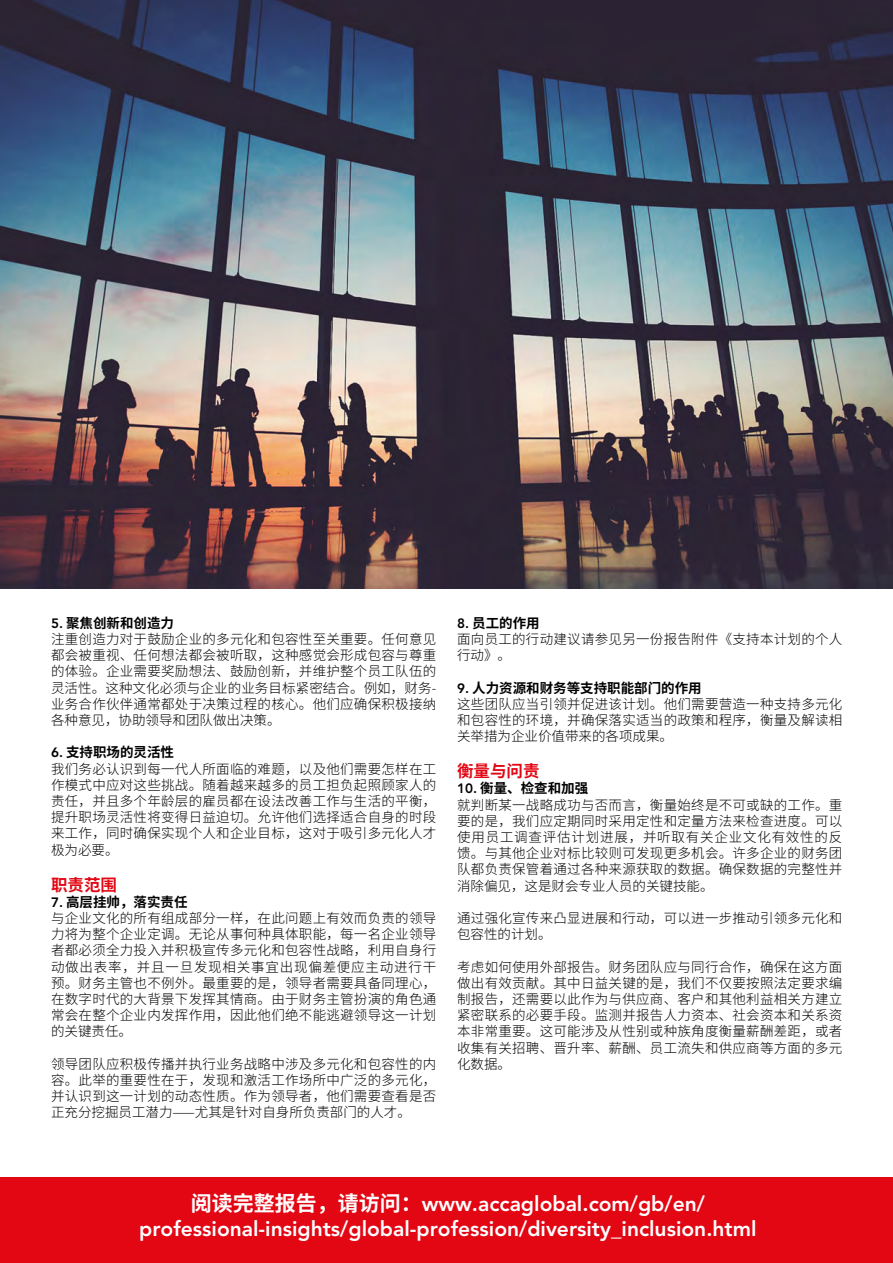
<style>
.page{position:relative;width:893px;height:1263px;background:#fff}
.page>*{position:absolute;margin:0;border:0;box-sizing:border-box;transform-origin:0 0}
.t1{font:800 21px/25.2px "Avenir LT Std";color:#fff;text-align:center}
.t2{font:700 16.5px "Source Han Sans CN";color:#e30613}
.t3{font:300 13.5px/16.2px "Source Han Sans CN";letter-spacing:.02em;color:#000}
.s1{font-family:"Avenir LT Std";font-weight:800}
.s2{font-weight:700}
.s3{font-family:"Source Han Sans CN";font-weight:700}
</style>
<div class="page">
<div style="left:0;top:1178px;width:893px;height:85px;background:#e30613"></div>
<img style="left:0;top:0;width:893px;height:589px">
<p class="t3" style="left:51px;top:615px;width:387px"><span class="s1">5.</span> <span class="s2">聚焦创新和创造力<br></span>注重创造力对于鼓励企业的多元化和包容性至关重要。任何意见都会被重视、任何想法都会被听取，这种感觉会形成包容与尊重的体验。企业需要奖励想法、鼓励创新，并维护整个员工队伍的灵活性。这种文化必须与企业的业务目标紧密结合。例如，财务-业务合作伙伴通常都处于决策过程的核心。他们应确保积极接纳各种意见，协助领导和团队做出决策。</p>
<p class="t3" style="left:51px;top:744px;width:387px"><span class="s1">6.</span> <span class="s2">支持职场的灵活性<br></span>我们务必认识到每一代人所面临的难题，以及他们需要怎样在工作模式中应对这些挑战。随着越来越多的员工担负起照顾家人的责任，并且多个年龄层的雇员都在设法改善工作与生活的平衡，提升职场灵活性将变得日益迫切。允许他们选择适合自身的时段来工作，同时确保实现个人和企业目标，这对于吸引多元化人才极为必要。</p>
<p class="t2" style="left:51px;top:875px;width:67px">职责范围</p>
<p class="t3" style="left:51px;top:894px;width:387px"><span class="s1">7.</span> <span class="s2">高层挂帅，落实责任<br></span>与企业文化的所有组成部分一样，在此问题上有效而负责的领导力将为整个企业定调。无论从事何种具体职能，每一名企业领导者都必须全力投入并积极宣传多元化和包容性战略，利用自身行动做出表率，并且一旦发现相关事宜出现偏差便应主动进行干预。财务主管也不例外。最重要的是，领导者需要具备同理心，在数字时代的大背景下发挥其情商。由于财务主管扮演的角色通常会在整个企业内发挥作用，因此他们绝不能逃避领导这一计划的关键责任。</p>
<p class="t3" style="left:51px;top:1056px;width:387px;text-align:justify">领导团队应积极传播并执行业务战略中涉及多元化和包容性的内容。此举的重要性在于，发现和激活工作场所中广泛的多元化，并认识到这一计划的动态性质。作为领导者，他们需要查看是否正充分挖掘员工潜力⸺尤其是针对自身所负责部门的人才。</p>
<p class="t3" style="left:457px;top:615px;width:387px"><span class="s1">8.</span> <span class="s2">员工的作用<br></span>面向员工的行动建议请参见另一份报告附件《支持本计划的个人行动》。</p>
<p class="t3" style="left:457px;top:680px;width:387px"><span class="s1">9.</span> <span class="s2">人力资源和财务等支持职能部门的作用<br></span>这些团队应当引领并促进该计划。他们需要营造一种支持多元化和包容性的环境，并确保落实适当的政策和程序，衡量及解读相关举措为企业价值带来的各项成果。</p>
<p class="t2" style="left:457px;top:762px;width:84px">衡量与问责</p>
<p class="t3" style="left:457px;top:780px;width:387px"><span class="s1">10.</span> <span class="s2">衡量、检查和加强<br></span>就判断某一战略成功与否而言，衡量始终是不可或缺的工作。重要的是，我们应定期同时采用定性和定量方法来检查进度。可以使用员工调查评估计划进展，并听取有关企业文化有效性的反馈。与其他企业对标比较则可发现更多机会。许多企业的财务团队都负责保管着通过各种来源获取的数据。确保数据的完整性并消除偏见，这是财会专业人员的关键技能。</p>
<p class="t3" style="left:457px;top:910px;width:387px">通过强化宣传来凸显进展和行动，可以进一步推动引领多元化和包容性的计划。</p>
<p class="t3" style="left:457px;top:959px;width:387px;text-align:justify">考虑如何使用外部报告。财务团队应与同行合作，确保在这方面做出有效贡献。其中日益关键的是，我们不仅要按照法定要求编制报告，还需要以此作为与供应商、客户和其他利益相关方建立紧密联系的必要手段。监测并报告人力资本、社会资本和关系资本非常重要。这可能涉及从性别或种族角度衡量薪酬差距，或者收集有关招聘、晋升率、薪酬、员工流失和供应商等方面的多元化数据。</p>
<h1 class="t1" style="left:139px;top:1191px;width:619px"><span class="s3">阅读完整报告，请访问：</span>www.accaglobal.com/gb/en/ professional-insights/global-profession/diversity_inclusion.html</h1>
</div>
